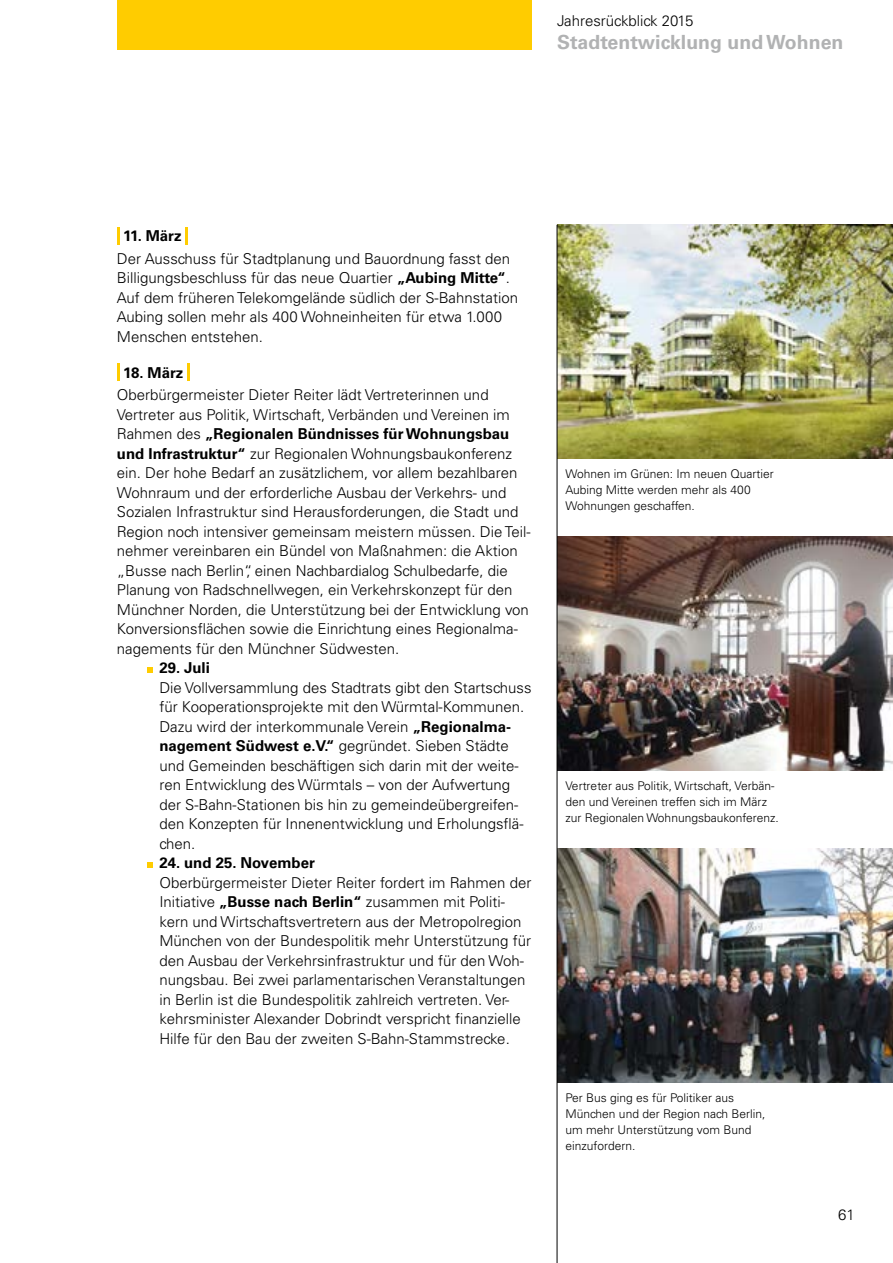
<style>
.page{position:relative;width:893px;height:1263px;background:#fff}
.page>*{position:absolute;margin:0;border:0;box-sizing:border-box;transform-origin:0 0}
.t1{font:700 19.5px "Univers LT";color:#b1b2b3}
.t2{font:300 15px/19.5px "Univers LT";color:#000}
.t3{font:700 15px "Univers LT";color:#000}
.t4{font:300 12px/15.8px "Univers LT";color:#000}
.s1{font-weight:700}
</style>
<div class="page">
<div style="left:117px;top:0;width:414px;height:49px;background:#fc0"></div>
<svg style="left:117px;top:227px;width:2px;height:17px"></svg>
<svg style="left:186px;top:227px;width:2px;height:17px"></svg>
<svg style="left:117px;top:364px;width:2px;height:17px"></svg>
<svg style="left:188px;top:364px;width:2px;height:17px"></svg>
<svg style="left:147px;top:667px;width:6px;height:6px"></svg>
<svg style="left:147px;top:862px;width:6px;height:6px"></svg>
<img style="left:558px;top:225px;width:335px;height:234px">
<img style="left:558px;top:537px;width:335px;height:234px">
<img style="left:558px;top:849px;width:335px;height:234px">
<hr style="left:557px;top:225px;width:1px;height:1038px;background:#000">
<p class="t2" style="left:557px;top:11px;width:138px">Jahresrückblick 2015</p>
<h1 class="t1" style="left:557px;top:31px;width:288px">Stadtentwicklung und Wohnen</h1>
<p class="t3" style="left:123px;top:227px;width:60px">11. März</p>
<p class="t2" style="left:117px;top:249px;width:403px">Der Ausschuss für Stadtplanung und Bauordnung fasst den Billigungsbeschluss für das neue Quartier <span class="s1">„Aubing Mitte“</span>.<br>Auf dem früheren Telekomgelände südlich der S-Bahnstation Aubing sollen mehr als 400 Wohneinheiten für etwa 1.000<br>Menschen entstehen.</p>
<p class="t3" style="left:123px;top:364px;width:62px">18. März</p>
<p class="t2" style="left:117px;top:385px;width:415px">Oberbürgermeister Dieter Reiter lädt Vertreterinnen und Vertreter aus Politik, Wirtschaft, Verbänden und Vereinen im Rahmen des <span class="s1">„Regionalen Bündnisses für Wohnungsbau und Infrastruktur“</span> zur Regionalen Wohnungsbaukonferenz ein. Der hohe Bedarf an zusätzlichem, vor allem bezahlbaren Wohnraum und der erforderliche Ausbau der Verkehrs- und Sozialen Infrastruktur sind Herausforderungen, die Stadt und Region noch intensiver gemeinsam meistern müssen. Die Teil&shy;nehmer vereinbaren ein Bündel von Maßnahmen: die Aktion „Busse nach Berlin“, einen Nachbardialog Schulbedarfe, die Planung von Radschnellwegen, ein Verkehrskonzept für den Münchner Norden, die Unterstützung bei der Entwicklung von Konversionsflächen sowie die Einrichtung eines Regionalma&shy;nagements für den Münchner Südwesten.</p>
<p class="t3" style="left:159px;top:659px;width:52px">29. Juli</p>
<p class="t2" style="left:159px;top:678px;width:374px">Die Vollversammlung des Stadtrats gibt den Startschuss für Kooperationsprojekte mit den Würmtal-Kommunen.<br>Dazu wird der interkommunale Verein <span class="s1">„Regionalma&shy;nagement Südwest e.V.“</span> gegründet. Sieben Städte und Gemeinden beschäftigen sich darin mit der weite&shy;ren Entwicklung des Würmtals – von der Aufwertung der S-Bahn-Stationen bis hin zu gemeindeübergreifen&shy;den Konzepten für Innenentwicklung und Erholungsflä&shy;chen.</p>
<p class="t3" style="left:159px;top:854px;width:157px">24. und 25. November</p>
<p class="t2" style="left:159px;top:873px;width:373px">Oberbürgermeister Dieter Reiter fordert im Rahmen der Initiative <span class="s1">„Busse nach Berlin“</span> zusammen mit Politi&shy;kern und Wirtschaftsvertretern aus der Metropolregion München von der Bundespolitik mehr Unterstützung für den Ausbau der Verkehrsinfrastruktur und für den Woh&shy;nungsbau. Bei zwei parlamentarischen Veranstaltungen in Berlin ist die Bundespolitik zahlreich vertreten. Ver&shy;kehrsminister Alexander Dobrindt verspricht finanzielle Hilfe für den Bau der zweiten S-Bahn-Stammstrecke.</p>
<p class="t4" style="left:566px;top:466px;width:210px">Wohnen im Grünen: Im neuen Quartier<br>Aubing Mitte werden mehr als 400<br>Wohnungen geschaffen.</p>
<p class="t4" style="left:566px;top:778px;width:215px">Vertreter aus Politik, Wirtschaft, Verbän&shy;den und Vereinen treffen sich im März zur Regionalen Wohnungsbaukonferenz.</p>
<p class="t4" style="left:566px;top:1090px;width:201px">Per Bus ging es für Politiker aus<br>München und der Region nach Berlin, um mehr Unterstützung vom Bund einzufordern.</p>
<p class="t2" style="left:838px;top:1204px;width:18px">61</p>
</div>
